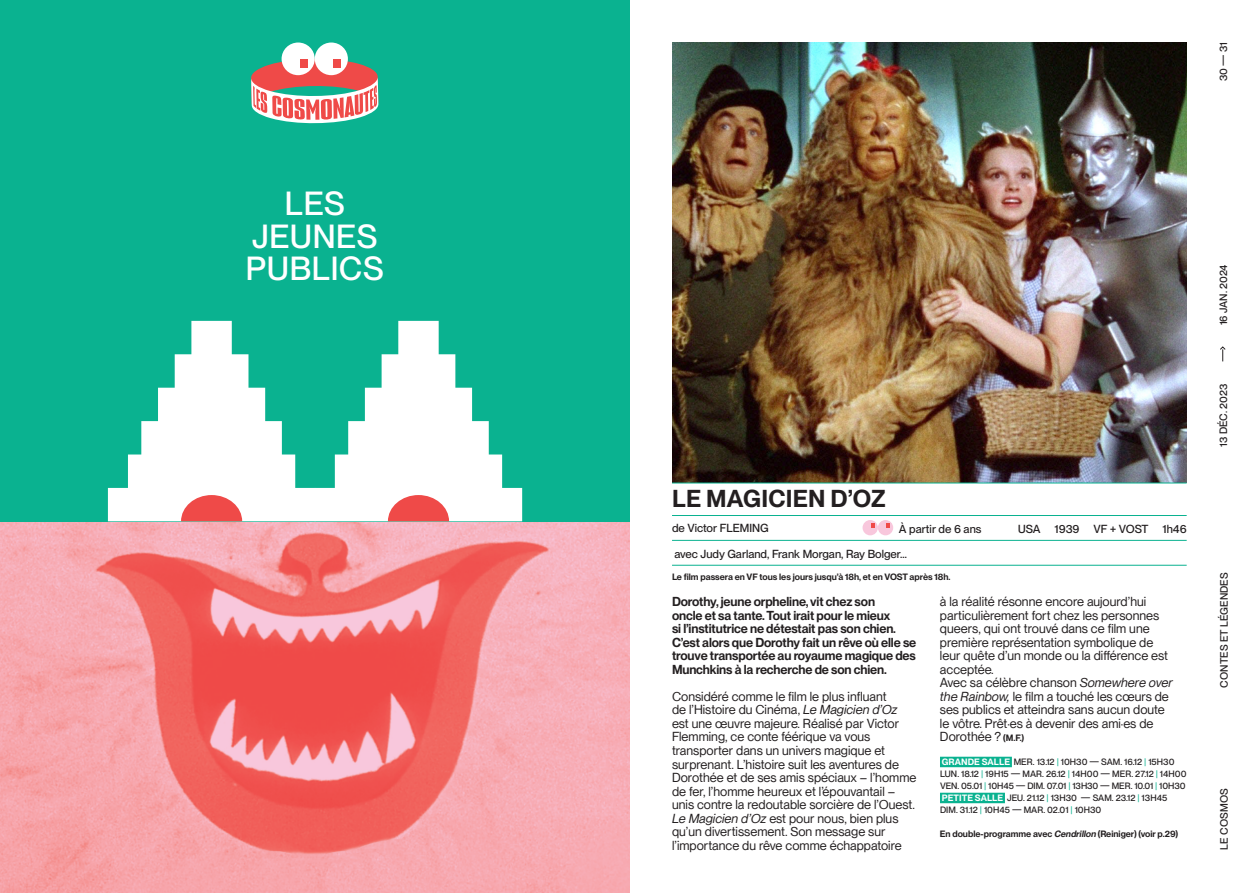
<style>
.page{position:relative;width:1259px;height:893px;background:#fff}
.page>*{position:absolute;margin:0;border:0;box-sizing:border-box;transform-origin:0 0}
.t1{font:500 32.7px "PP Neue Montreal";letter-spacing:.02em;color:#fff}
.t2{font:600 24px "PP Neue Montreal";letter-spacing:.01em;color:#231f20}
.TEXTE_COURANT{font:12.75px/13.5px "PP Neue Montreal TT";color:#231f20}
.TEXTE_COURANT-2{font:600 12.75px/13.5px "PP Neue Montreal";letter-spacing:-.01em;color:#231f20}
.t3{font:500 11.55px "PP Neue Montreal";color:#231f20}
.t4{font:500 10.5px "PP Neue Montreal";color:#231f20}
.t5{font:500 9px/12px "PP Neue Montreal";color:#231f20}
.t6{font:600 9px "PP Neue Montreal";color:#231f20}
.s1{font-style:italic}
.s2{font-family:"PP Neue Montreal";font-weight:600;font-size:9px}
.s3{font-weight:600;color:#fff}
.s4{color:#0ab290}
</style>
<div class="page">
<svg style="left:1220px;top:346px;width:6px;height:15px"></svg>
<img style="left:0;top:521px;width:629px;height:372px">
<div style="left:0;top:0;width:629px;height:521px;background:#0ab290"></div>
<svg style="left:251px;top:61px;width:127px;height:63px"></svg>
<div style="left:315px;top:43px;width:33px;height:32px;background:#fff;border-radius:50%"></div>
<div style="left:334px;top:59px;width:7px;height:9px;background:#ef4a48"></div>
<div style="left:281px;top:43px;width:34px;height:32px;background:#fff;border-radius:50%"></div>
<div style="left:300px;top:59px;width:8px;height:9px;background:#ef4a48"></div>
<div style="left:940px;top:757px;width:72px;height:10px;background:#0ab290"></div>
<div style="left:940px;top:793px;width:65px;height:10px;background:#0ab290"></div>
<img style="left:672px;top:43px;width:514px;height:440px">
<hr style="left:672px;top:483px;width:514px;height:1px;background:#0ab290">
<hr style="left:672px;top:515px;width:514px;height:1px;background:#0ab290">
<hr style="left:672px;top:540px;width:514px;height:1px;background:#0ab290">
<hr style="left:672px;top:565px;width:514px;height:1px;background:#0ab290">
<div style="left:862px;top:520px;width:16px;height:15px;background:#f8c7dc;border-radius:50%"></div>
<div style="left:878px;top:520px;width:15px;height:15px;background:#f8c7dc;border-radius:50%"></div>
<svg style="left:871px;top:523px;width:3px;height:5px"></svg>
<svg style="left:886px;top:523px;width:4px;height:5px"></svg>
<svg style="left:108px;top:321px;width:414px;height:200px"></svg>
<p class="t1" style="left:285px;top:184px;width:61px">LES</p>
<p class="t1" style="left:252px;top:217px;width:127px">JEUNES</p>
<p class="t1" style="left:246px;top:250px;width:139px">PUBLICS</p>
<p class="t4" style="left:1217px;top:81px;width:41px;rotate:-90deg">30 — 31</p>
<p class="t2" style="left:672px;top:484px;width:215px">LE MAGICIEN D’OZ</p>
<p class="t3" style="left:672px;top:521px;width:98px">de Victor FLEMING</p>
<p class="t3" style="left:674px;top:547px;width:234px">avec Judy Garland, Frank Morgan, Ray Bolger…</p>
<p class="t6" style="left:672px;top:572px;width:280px">Le film passera en VF tous les jours jusqu’à 18h, et en VOST après 18h.</p>
<p class="t3" style="left:899px;top:522px;width:84px">À partir de 6 ans</p>
<p class="t3" style="left:1018px;top:522px;width:170px">USA 1939 VF + VOST 1h46</p>
<p class="TEXTE_COURANT-2" style="left:672px;top:595px;width:246px">Dorothy, jeune orpheline, vit chez son<br>oncle et sa tante. Tout irait pour le mieux<br>si l’institutrice ne détestait pas son chien.<br>C’est alors que Dorothy fait un rêve où elle se trouve transportée au royaume magique des Munchkins à la recherche de son chien.</p>
<p class="TEXTE_COURANT" style="left:672px;top:690px;width:246px">Considéré comme le film le plus influant<br>de l’Histoire du Cinéma, <span class="s1">Le Magicien d’Oz </span>est une œuvre majeure. Réalisé par Victor Flemming, ce conte féérique va vous transporter dans un univers magique et surprenant. L’histoire suit les aventures de Dorothée et de ses amis spéciaux – l’homme de fer, l’homme heureux et l’épouvantail – unis contre la redoutable sorcière de l’Ouest.</p>
<p class="TEXTE_COURANT" style="left:672px;top:811px;width:231px"><span class="s1">Le Magicien d’Oz</span> est pour nous, bien plus qu’un divertissement. Son message sur l’importance du rêve comme échappatoire</p>
<p class="TEXTE_COURANT" style="left:940px;top:595px;width:230px">à la réalité résonne encore aujourd’hui particulièrement fort chez les personnes queers, qui ont trouvé dans ce film une première représentation symbolique de leur quête d’un monde ou la différence est acceptée.</p>
<p class="TEXTE_COURANT" style="left:940px;top:676px;width:234px">Avec sa célèbre chanson <span class="s1">Somewhere over the Rainbow,</span> le film a touché les cœurs de ses publics et atteindra sans aucun doute le vôtre. Prêt·es à devenir des ami·es de Dorothée ? <span class="s2">(M.F.)</span></p>
<p class="t5" style="left:940px;top:756px;width:248px"><span class="s3">GRANDE SALLE</span> MER. 13.12 <span class="s4">|</span> 10H30 — SAM. 16.12 <span class="s4">|</span> 15H30<br>LUN. 18.12 <span class="s4">|</span> 19H15 — MAR. 26.12 <span class="s4">|</span> 14H00 — MER. 27.12 <span class="s4">|</span> 14H00</p>
<p class="t5" style="left:940px;top:780px;width:247px">VEN. 05.01 <span class="s4">|</span> 10H45 — DIM. 07.01 <span class="s4">|</span> 13H30 — MER. 10.01 <span class="s4">|</span> 10H30</p>
<p class="t5" style="left:942px;top:792px;width:227px"><span class="s3">PETITE SALLE</span> JEU. 21.12 <span class="s4">|</span> 13H30 — SAM. 23.12 <span class="s4">|</span> 13H45</p>
<p class="t5" style="left:940px;top:804px;width:163px">DIM. 31.12 <span class="s4">|</span> 10H45 — MAR. 02.01 <span class="s4">|</span> 10H30</p>
<p class="t6" style="left:940px;top:828px;width:240px">En double-programme avec <span class="s1">Cendrillon</span> (Reiniger) (voir p.29)</p>
<p class="t4" style="left:1217px;top:325px;width:62px;rotate:-90deg">16 JAN. 2024</p>
<p class="t4" style="left:1217px;top:446px;width:64px;rotate:-90deg">13 DÉC. 2023</p>
<p class="t4" style="left:1217px;top:688px;width:117px;rotate:-90deg">CONTES ET LÉGENDES</p>
<p class="t4" style="left:1217px;top:849px;width:63px;rotate:-90deg">LE COSMOS</p>
</div>
